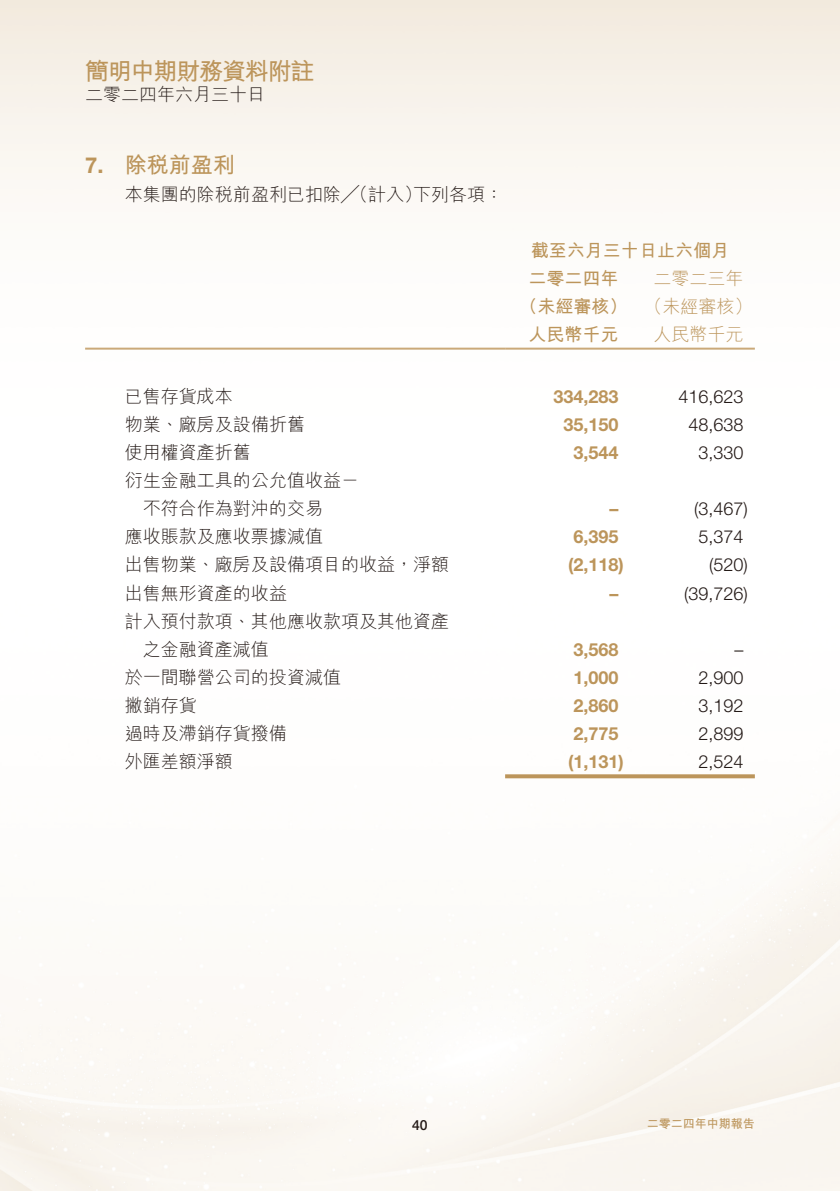
<style>
.page{position:relative;width:840px;height:1191px;background:#fff}
.page>*{position:absolute;margin:0;border:0;box-sizing:border-box;transform-origin:0 0}
.t1{font:700 24px "M Hei HK";letter-spacing:-.05em;color:#bc955b}
.t2{font:700 22px "M Hei HK";color:#bc955b}
.t3{font:700 22px "Helvetica Neue LT Std";color:#bc955b}
.t4{font:300 18px/28px "M Hei HK";color:#231916}
.t5{font:300 18px "Helvetica Neue LT Std";color:#231916}
.t6{font:700 18px "Helvetica Neue LT Std";color:#bc955b}
.t7{font:700 18px "M Hei HK";color:#bc955b}
.t8{font:300 18px "M Hei HK";color:#bc955b}
.t9{font:500 14px "Helvetica Neue LT Std";color:#231916}
.t10{font:700 12px "M Hei HK";color:#bc955b}
.s1{font-weight:300}
</style>
<div class="page">
<hr style="left:85px;top:348px;width:420px;height:2px;background:#caa979">
<hr style="left:505px;top:348px;width:124px;height:2px;background:#caa979">
<hr style="left:629px;top:348px;width:125px;height:2px;background:#caa979">
<svg style="left:505px;top:774px;width:124px;height:4px"></svg>
<svg style="left:629px;top:774px;width:125px;height:4px"></svg>
<h1 class="t1" style="left:85px;top:53px;width:231px">簡明中期財務資料附註</h1>
<p class="t4" style="left:85px;top:80px;width:181px">二零二四年六月三十日</p>
<p class="t3" style="left:85px;top:151px;width:20px">7.</p>
<p class="t2" style="left:125px;top:149px;width:111px">除稅前盈利</p>
<p class="t4" style="left:125px;top:180px;width:298px">本集團的除稅前盈利已扣除╱（計入）</p>
<p class="t4" style="left:413px;top:180px;width:91px">下列各項：</p>
<p class="t7" style="left:530px;top:238px;width:199px">截至六月三十日止六個月</p>
<p class="t8" style="left:653px;top:269px;width:91px">二零二三年</p>
<p class="t7" style="left:528px;top:266px;width:91px">二零二四年</p>
<p class="t7" style="left:519px;top:294px;width:234px">（未經審核） <span class="s1">（未經審核(</span></p>
<p class="t8" style="left:653px;top:325px;width:91px">人民幣千元</p>
<p class="t7" style="left:528px;top:322px;width:91px">人民幣千元</p>
<p class="t4" style="left:125px;top:382px;width:109px">已售存貨成本</p>
<p class="t6" style="left:553px;top:386px;width:67px">334,283</p>
<p class="t5" style="left:678px;top:386px;width:67px">416,623</p>
<p class="t4" style="left:125px;top:410px;width:181px">物業、廠房及設備折舊</p>
<p class="t6" style="left:563px;top:414px;width:57px">35,150</p>
<p class="t5" style="left:688px;top:414px;width:57px">48,638</p>
<p class="t4" style="left:125px;top:438px;width:235px">使用權資產折舊<br>衍生金融工具的公允值收益－</p>
<p class="t6" style="left:573px;top:442px;width:47px">3,544</p>
<p class="t5" style="left:698px;top:442px;width:47px">3,330</p>
<p class="t4" style="left:143px;top:494px;width:181px">不符合作為對沖的交易</p>
<p class="t6" style="left:609px;top:498px;width:10px">–</p>
<p class="t5" style="left:693px;top:498px;width:55px">)3,467(</p>
<p class="t4" style="left:125px;top:522px;width:199px">應收賬款及應收票據減值</p>
<p class="t6" style="left:573px;top:526px;width:47px">6,395</p>
<p class="t5" style="left:698px;top:526px;width:47px">5,374</p>
<p class="t4" style="left:125px;top:550px;width:325px">出售物業、廠房及設備項目的收益，淨額</p>
<p class="t6" style="left:568px;top:554px;width:57px">)2,118(</p>
<p class="t5" style="left:708px;top:554px;width:40px">)520(</p>
<p class="t4" style="left:125px;top:578px;width:325px">出售無形資產的收益<br>計入預付款項、其他應收款項及其他資產</p>
<p class="t6" style="left:609px;top:582px;width:10px">–</p>
<p class="t5" style="left:683px;top:582px;width:65px">)39,726(</p>
<p class="t4" style="left:143px;top:634px;width:127px">之金融資產減值</p>
<p class="t6" style="left:573px;top:638px;width:47px">3,568</p>
<p class="t5" style="left:734px;top:638px;width:10px">–</p>
<p class="t4" style="left:125px;top:662px;width:217px">於一間聯營公司的投資減值</p>
<p class="t6" style="left:573px;top:666px;width:47px">1,000</p>
<p class="t5" style="left:698px;top:666px;width:47px">2,900</p>
<p class="t4" style="left:125px;top:690px;width:73px">撇銷存貨</p>
<p class="t6" style="left:573px;top:694px;width:47px">2,860</p>
<p class="t5" style="left:698px;top:694px;width:47px">3,192</p>
<p class="t4" style="left:125px;top:718px;width:163px">過時及滯銷存貨撥備</p>
<p class="t6" style="left:573px;top:722px;width:47px">2,775</p>
<p class="t5" style="left:698px;top:722px;width:47px">2,899</p>
<p class="t4" style="left:125px;top:746px;width:109px">外匯差額淨額</p>
<p class="t6" style="left:568px;top:750px;width:57px">)1,131(</p>
<p class="t5" style="left:698px;top:750px;width:47px">2,524</p>
<p class="t9" style="left:412px;top:1116px;width:17px">40</p>
<p class="t10" style="left:646px;top:1114px;width:109px">二零二四年中期報告</p>
</div>
